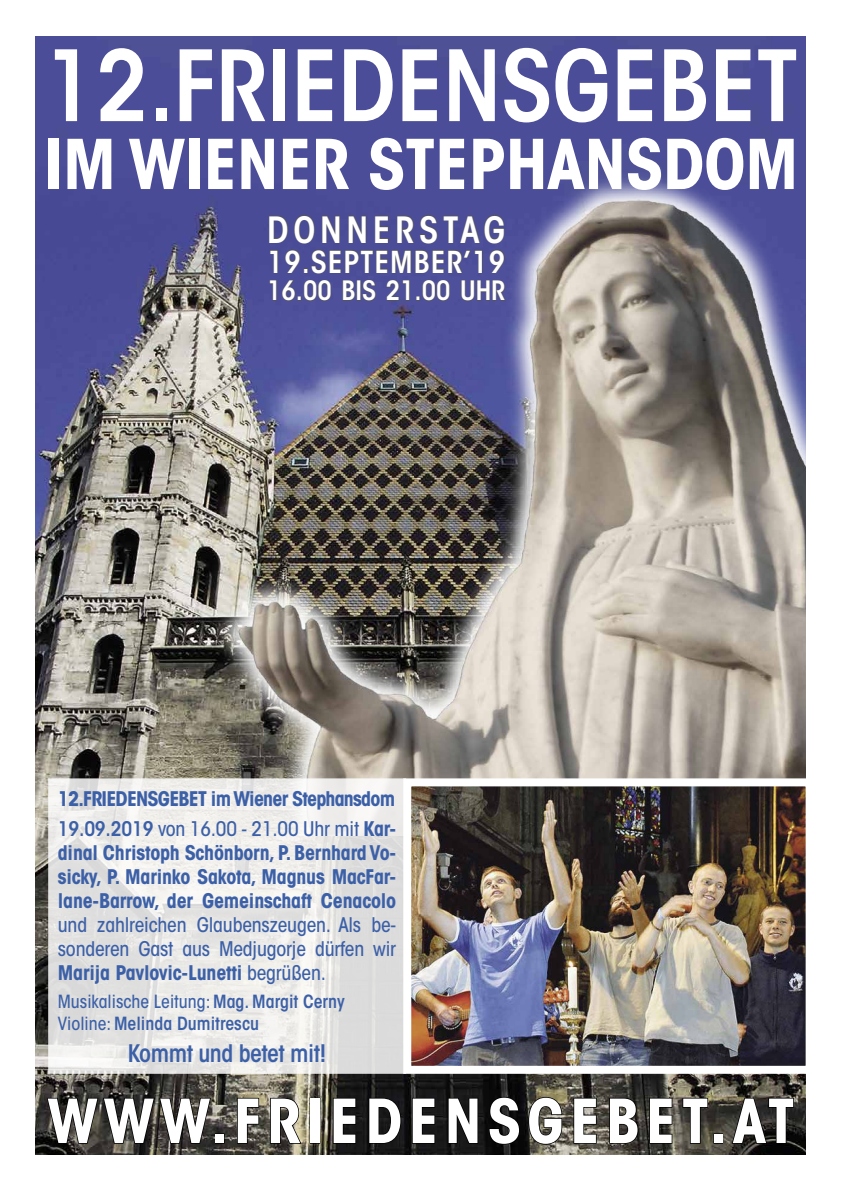
<style>
.page{position:relative;width:842px;height:1191px;background:#fff}
.page>*{position:absolute;margin:0;border:0;box-sizing:border-box;transform-origin:0 0}
.t1{font:600 condensed 97px "ITC Avant Garde Std";letter-spacing:-.005em;color:#fff}
.t2{font:700 condensed 67.9px "ITC Avant Garde Std";letter-spacing:-.005em;color:#fff}
.t3{font:700 condensed 60px "ITC Avant Garde Std";letter-spacing:.1em;color:#fff}
.t4{font:600 condensed 35.9px "ITC Avant Garde Std";letter-spacing:.13em;color:#fff}
.t5{font:600 condensed 30px "ITC Avant Garde Std";letter-spacing:.035em;color:#fff}
.t6{font:600 condensed 26.5px "ITC Avant Garde Std";color:#fff}
.t7{font:600 condensed 24px "ITC Avant Garde Std";letter-spacing:-.02em;color:#3c60a7}
.t8{font:700 condensed 20px/24px "ITC Avant Garde Std";letter-spacing:-.01em;color:#3c60a7;text-align:justify}
.t9{font:500 condensed 20px/24px "ITC Avant Garde Std";letter-spacing:-.01em;color:#3c60a7;text-align:justify}
.t10{font:700 condensed 20px/30px "ITC Avant Garde Std";letter-spacing:-.04em;color:#3c60a7}
.t11{font:600 condensed 18px/21.6px "ITC Avant Garde Std";color:#3c60a7}
.s1{font-weight:600}
.s2{font-weight:500}
.s3{font-weight:700}
</style>
<div class="page">
<img style="left:35px;top:36px;width:771px;height:1119px">
<img style="left:35px;top:100px;width:771px;height:735px">
<svg style="left:269px;top:214px;width:237px;height:87px;background:#4d4e8c"></svg>
<svg style="left:46px;top:1097px;width:166px;height:47px;background:#383632"></svg>
<div style="left:215px;top:1133px;width:10px;height:10px;border:2px solid #000"></div>
<svg style="left:236px;top:1097px;width:24px;height:47px"></svg>
<svg style="left:269px;top:1097px;width:34px;height:47px;background:#666256"></svg>
<div style="left:310px;top:1097px;width:10px;height:46px;border:2px solid #000"></div>
<svg style="left:332px;top:1097px;width:25px;height:47px"></svg>
<svg style="left:368px;top:1097px;width:34px;height:47px;background:#151515"></svg>
<svg style="left:411px;top:1097px;width:25px;height:47px"></svg>
<svg style="left:447px;top:1096px;width:32px;height:48px;background:#141414"></svg>
<svg style="left:488px;top:1096px;width:32px;height:49px;background:#0e0e0e"></svg>
<svg style="left:528px;top:1096px;width:35px;height:49px;background:#565246"></svg>
<svg style="left:573px;top:1097px;width:24px;height:47px"></svg>
<svg style="left:608px;top:1097px;width:31px;height:47px"></svg>
<svg style="left:648px;top:1097px;width:25px;height:47px"></svg>
<svg style="left:682px;top:1097px;width:27px;height:47px"></svg>
<div style="left:713px;top:1133px;width:10px;height:10px;border:2px solid #000"></div>
<svg style="left:731px;top:1097px;width:64px;height:47px;background:#292824"></svg>
<img style="left:412px;top:787px;width:393px;height:277px">
<div style="left:403px;top:778px;width:411px;height:295px;border:8px solid #fff"></div>
<svg style="left:47px;top:777px;width:360px;height:297px"></svg>
<h1 class="t1" style="left:44px;top:25px;width:756px">12.FRIEDENSGEBET</h1>
<h2 class="t2" style="left:44px;top:121px;width:755px">IM WIENER STEPHANSDOM</h2>
<h3 class="t4" style="left:267px;top:207px;width:240px">DONNERSTAG</h3>
<h3 class="t5" style="left:267px;top:243px;width:239px">19.SEPTEMBER’19</h3>
<h3 class="t6" style="left:267px;top:274px;width:240px">16.00 BIS 21.00 UHR</h3>
<p class="t10" style="left:58px;top:783px;width:340px">12.FRIEDENSGEBET im Wiener Stephansdom<br><span class="s1">19.09.2019</span> <span class="s2">von 16.00 - 21.00 Uhr mit</span> Kar-</p>
<p class="t8" style="left:58px;top:840px;width:340px">dinal Christoph Schönborn, P. Bernhard Vo&shy;sicky, P. Marinko Sakota, Magnus MacFar&shy;lane-Barrow, der Gemeinschaft Cenacolo</p>
<p class="t9" style="left:58px;top:913px;width:340px">und zahlreichen Glaubenszeugen. Als be&shy;sonderen Gast aus Medjugorje dürfen wir <span class="s3">Marija Pavlovic-Lunetti</span> begrüßen.</p>
<p class="t11" style="left:58px;top:990px;width:288px"><span class="s2">Musikalische Leitung:</span> Mag. Margit Cerny<br><span class="s2">Violine:</span> Melinda Dumitrescu</p>
<p class="t7" style="left:128px;top:1038px;width:200px">Kommt und betet mit!</p>
<h3 class="t3" style="left:47px;top:1082px;width:748px">WWW.FRIEDENSGEBET.AT</h3>
</div>
